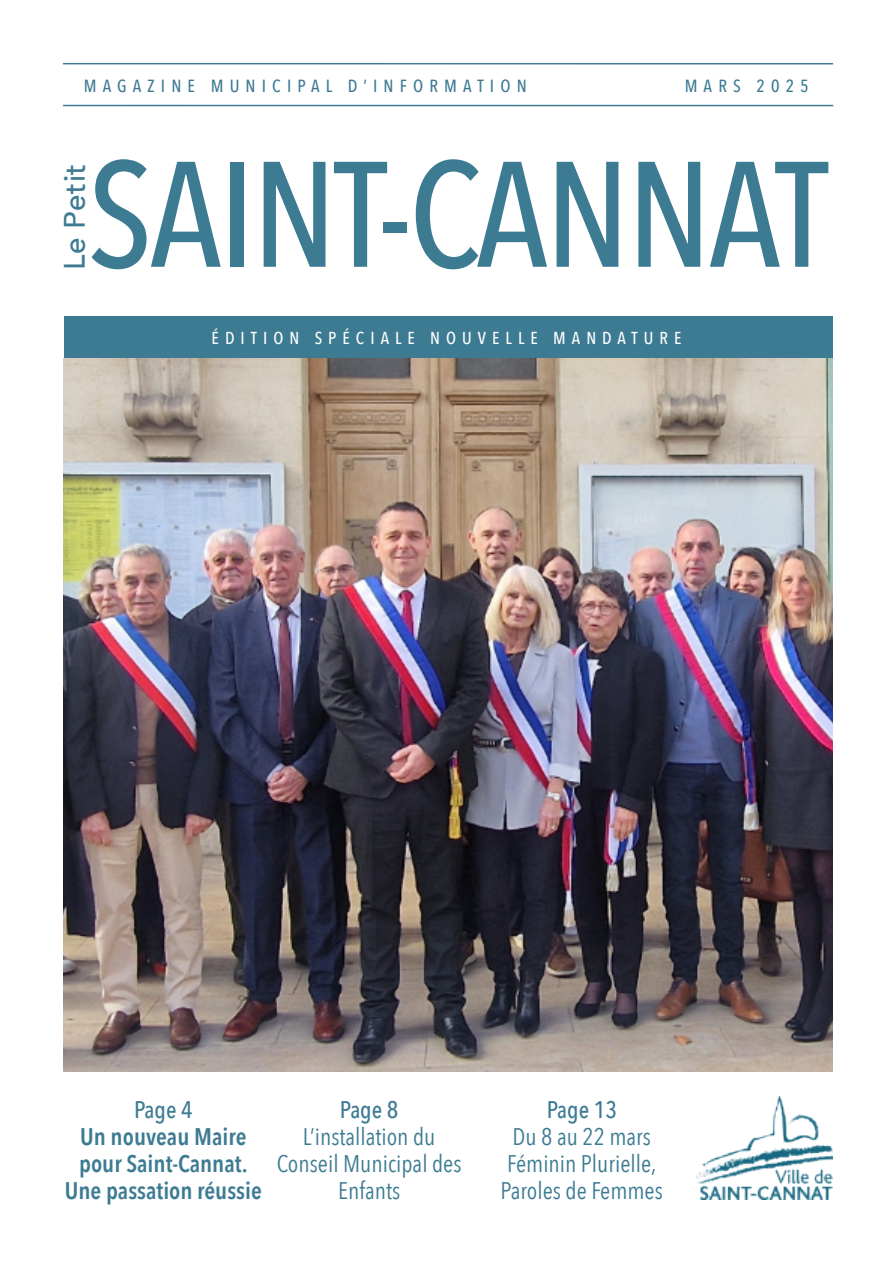
<style>
.page{position:relative;width:893px;height:1263px;background:#fff}
.page>*{position:absolute;margin:0;border:0;box-sizing:border-box;transform-origin:0 0}
.t1{font:500 148.2px "Avenir Next Condensed";letter-spacing:-.02em;color:#3d7b93}
.t2{font:500 29.55px "Avenir";letter-spacing:.015em;color:#3d7b93}
.t3{font:24px/27px "Avenir Next Condensed";color:#3d7b93;text-align:center}
.t4{font:600 24px/27px "Avenir Next Condensed";color:#3d7b93;text-align:center}
.t5{font:500 24px "Avenir Next Condensed";color:#3d7b93}
.t6{font:500 17.55px "Avenir Next Condensed";letter-spacing:.35em;color:#3d7b93}
.t7{font:500 17.25px "Avenir Next Condensed";letter-spacing:.35em;color:#fff}
</style>
<div class="page">
<img style="left:64px;top:358px;width:768px;height:713px">
<img style="left:697px;top:1096px;width:135px;height:103px">
<div style="left:64px;top:316px;width:768px;height:42px;background:#3d7b93"></div>
<hr style="left:64px;top:63px;width:768px;height:1px;background:#3d7b93">
<hr style="left:64px;top:105px;width:768px;height:1px;background:#3d7b93">
<p class="t6" style="left:84px;top:74px;width:445px">MAGAZINE MUNICIPAL D’INFORMATION</p>
<p class="t6" style="left:685px;top:74px;width:126px">MARS 2025</p>
<p class="t2" style="left:55px;top:270px;width:108px;rotate:-90deg">Le Petit</p>
<h1 class="t1" style="left:88px;top:119px;width:742px">SAINT-CANNAT</h1>
<p class="t7" style="left:212px;top:327px;width:471px">ÉDITION SPÉCIALE NOUVELLE MANDATURE</p>
<p class="t5" style="left:134px;top:1094px;width:60px">Page 4</p>
<p class="t4" style="left:65px;top:1124px;width:198px">Un nouveau Maire pour Saint-Cannat.<br>Une passation réussie</p>
<p class="t5" style="left:340px;top:1094px;width:60px">Page 8</p>
<p class="t3" style="left:277px;top:1124px;width:186px">L’installation du<br>Conseil Municipal des<br>Enfants</p>
<p class="t5" style="left:547px;top:1094px;width:72px">Page 13</p>
<p class="t3" style="left:501px;top:1124px;width:164px">Du 8 au 22 mars<br>Féminin Plurielle,<br>Paroles de Femmes</p>
</div>
